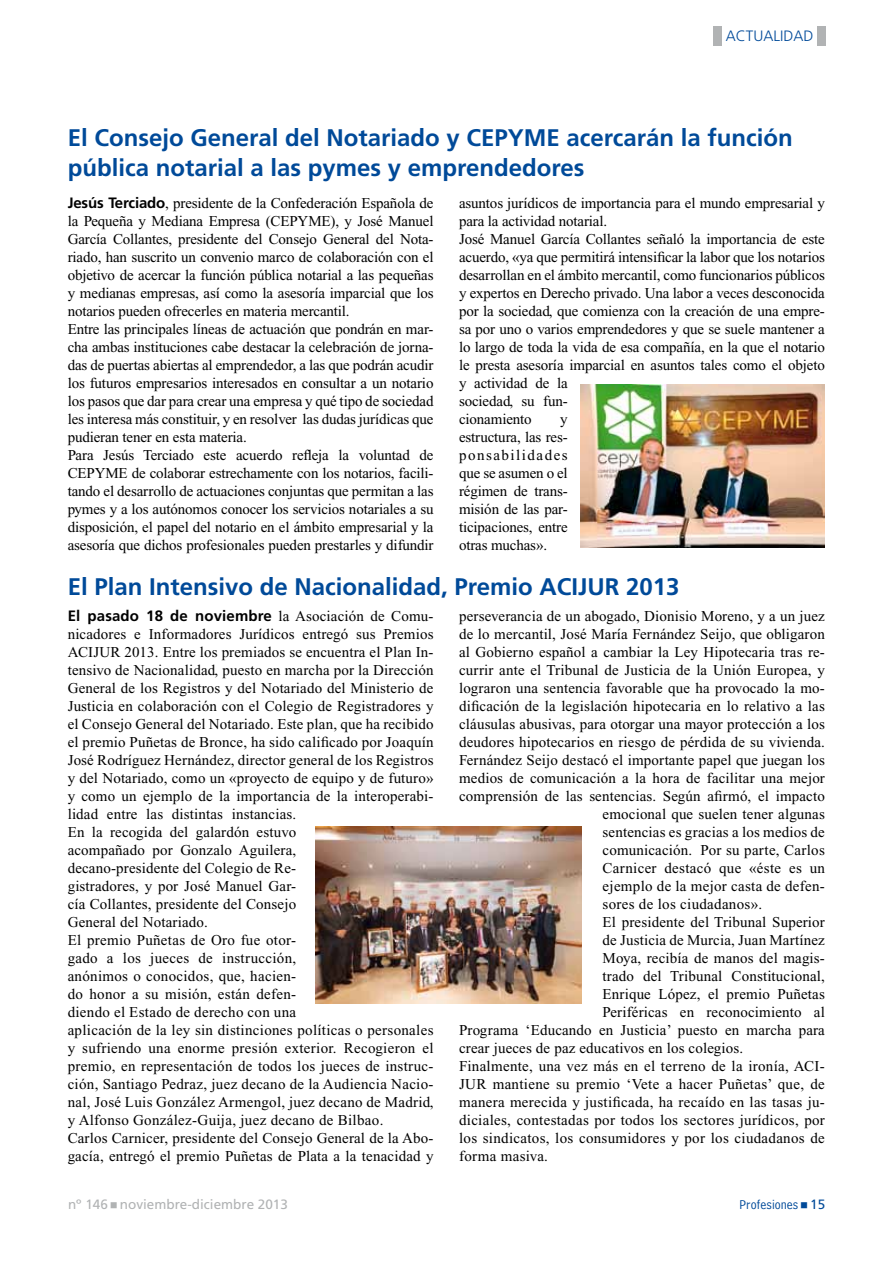
<style>
.page{position:relative;width:893px;height:1263px;background:#fff}
.page>*{position:absolute;margin:0;border:0;box-sizing:border-box;transform-origin:0 0}
.t1{font:700 24px/30px "Frutiger";color:#004a99}
.t2{font:15px/18px "Times New Roman";letter-spacing:.01em;color:#000;text-align:justify}
.t3{font:15px/18px "Times New Roman";letter-spacing:-.01em;color:#000}
.t4{font:700 15px "Frutiger";letter-spacing:.01em;color:#000}
.t5{font:300 15px "Frutiger";color:#004a99}
.t6{font:13.5px "Frutiger";color:#b1b3b4}
.t7{font:13.5px "Bell Centennial Std Address";color:#004a99}
.t8{font:13.5px "Frutiger";color:#004a99}
.s1{font-family:"Frutiger";font-weight:700}
.s2{font-family:"Times New Roman";font-weight:400}
</style>
<div class="page">
<div style="left:713px;top:26px;width:9px;height:20px;background:#b1b3b4"></div>
<div style="left:817px;top:26px;width:8px;height:20px;background:#b1b3b4"></div>
<img style="left:580px;top:385px;width:245px;height:162px">
<img style="left:316px;top:826px;width:266px;height:178px">
<p class="t5" style="left:726px;top:27px;width:89px">ACTUALIDAD</p>
<h1 class="t1" style="left:68px;top:122px;width:727px">El Consejo General del Notariado y CEPYME acercarán la función pública notarial a las pymes y emprendedores</h1>
<p class="t3" style="left:68px;top:194px;width:367px"><span class="s1">Jesús Terciado</span>, presidente de la Confederación Española de la Pequeña y Mediana Empresa (CEPYME), y José Manuel García Collantes, presidente del Consejo General del Nota&shy;riado, han suscrito un convenio marco de colaboración con el objetivo de acercar la función pública notarial a las pequeñas y medianas empresas, así como la asesoría imparcial que los notarios pueden ofrecerles en materia mercantil.<br>Entre las principales líneas de actuación que pondrán en mar&shy;cha ambas instituciones cabe destacar la celebración de jorna&shy;das de puertas abiertas al emprendedor, a las que podrán acudir los futuros empresarios interesados en consultar a un notario los pasos que dar para crear una empresa y qué tipo de sociedad les interesa más constituir, y en resolver las dudas jurídicas que pudieran tener en esta materia.<br>Para Jesús Terciado este acuerdo refleja la voluntad de CEPYME de colaborar estrechamente con los notarios, facili&shy;tando el desarrollo de actuaciones conjuntas que permitan a las pymes y a los autónomos conocer los servicios notariales a su disposición, el papel del notario en el ámbito empresarial y la asesoría que dichos profesionales pueden prestarles y difundir</p>
<p class="t3" style="left:459px;top:194px;width:367px">asuntos jurídicos de importancia para el mundo empresarial y para la actividad notarial.<br>José Manuel García Collantes señaló la importancia de este acuerdo, «ya que permitirá intensificar la labor que los notarios desarrollan en el ámbito mercantil, como funcionarios públicos y expertos en Derecho privado. Una labor a veces desconocida por la sociedad, que comienza con la creación de una empre&shy;sa por uno o varios emprendedores y que se suele mantener a lo largo de toda la vida de esa compañía, en la que el notario le presta asesoría imparcial en asuntos tales como el objeto y actividad de la<br>sociedad, su fun-<br>cionamiento</p>
<p class="t2" style="left:459px;top:410px;width:110px;text-indent:101px">y estructura, las res&shy;ponsabilidades que se asumen o el régimen de trans&shy;misión de las par&shy;ticipaciones, entre otras muchas».</p>
<h1 class="t1" style="left:68px;top:572px;width:613px">El Plan Intensivo de Nacionalidad, Premio ACIJUR 2013</h1>
<p class="t4" style="left:68px;top:607px;width:367px">El pasado 18 de noviembre <span class="s2">la Asociación de Comu-</span></p>
<p class="t2" style="left:68px;top:625px;width:367px;text-align:left">nicadores e Informadores Jurídicos entregó sus Premios ACIJUR 2013. Entre los premiados se encuentra el Plan In&shy;tensivo de Nacionalidad, puesto en marcha por la Dirección General de los Registros y del Notariado del Ministerio de Justicia en colaboración con el Colegio de Registradores y el Consejo General del Notariado. Este plan, que ha recibido el premio Puñetas de Bronce, ha sido calificado por Joaquín José Rodríguez Hernández, director general de los Registros y del Notariado, como un «proyecto de equipo y de futuro» y como un ejemplo de la importancia de la interoperabi&shy;lidad entre las distintas instancias.<br>En la recogida del galardón estuvo<br>acompañado por Gonzalo Aguilera,<br>decano-presidente del Colegio de Re-<br>gistradores, y por José Manuel Gar-<br>cía Collantes, presidente del Consejo<br>General del Notariado.<br>El premio Puñetas de Oro fue otor-<br>gado a los jueces de instrucción,<br>anónimos o conocidos, que, hacien-<br>do honor a su misión, están defen-<br>diendo el Estado de derecho con una<br>aplicación de la ley sin distinciones políticas o personales y sufriendo una enorme presión exterior. Recogieron el premio, en representación de todos los jueces de instruc&shy;ción, Santiago Pedraz, juez decano de la Audiencia Nacio&shy;nal, José Luis González Armengol, juez decano de Madrid, y Alfonso González-Guija, juez decano de Bilbao.<br>Carlos Carnicer, presidente del Consejo General de la Abo&shy;gacía, entregó el premio Puñetas de Plata a la tenacidad y</p>
<p class="t2" style="left:459px;top:607px;width:367px">perseverancia de un abogado, Dionisio Moreno, y a un juez</p>
<p class="t2" style="left:459px;top:625px;width:367px">de lo mercantil, José María Fernández Seijo, que obligaron</p>
<p class="t2" style="left:459px;top:643px;width:367px">al Gobierno español a cambiar la Ley Hipotecaria tras re-</p>
<p class="t2" style="left:459px;top:661px;width:367px">currir ante el Tribunal de Justicia de la Unión Europea, y</p>
<p class="t2" style="left:459px;top:679px;width:367px">lograron una sentencia favorable que ha provocado la mo-</p>
<p class="t2" style="left:459px;top:697px;width:367px">dificación de la legislación hipotecaria en lo relativo a las</p>
<p class="t2" style="left:459px;top:715px;width:367px">cláusulas abusivas, para otorgar una mayor protección a los</p>
<p class="t2" style="left:459px;top:733px;width:367px">deudores hipotecarios en riesgo de pérdida de su vivienda.</p>
<p class="t2" style="left:459px;top:751px;width:367px">Fernández Seijo destacó el importante papel que juegan los</p>
<p class="t2" style="left:459px;top:769px;width:367px">medios de comunicación a la hora de facilitar una mejor</p>
<p class="t2" style="left:459px;top:787px;width:367px">comprensión de las sentencias. Según afirmó, el impacto</p>
<p class="t2" style="left:603px;top:805px;width:224px">emocional que suelen tener algunas</p>
<p class="t2" style="left:603px;top:823px;width:224px">sentencias es gracias a los medios de</p>
<p class="t2" style="left:603px;top:841px;width:224px">comunicación. Por su parte, Carlos</p>
<p class="t2" style="left:603px;top:859px;width:224px">Carnicer destacó que «éste es un</p>
<p class="t2" style="left:603px;top:877px;width:224px">ejemplo de la mejor casta de defen-</p>
<p class="t2" style="left:603px;top:895px;width:161px">sores de los ciudadanos».</p>
<p class="t2" style="left:603px;top:913px;width:224px">El presidente del Tribunal Superior</p>
<p class="t2" style="left:603px;top:931px;width:224px">de Justicia de Murcia, Juan Martínez</p>
<p class="t2" style="left:603px;top:949px;width:224px">Moya, recibía de manos del magis-</p>
<p class="t2" style="left:603px;top:967px;width:224px">trado del Tribunal Constitucional,</p>
<p class="t2" style="left:603px;top:985px;width:224px">Enrique López, el premio Puñetas</p>
<p class="t2" style="left:603px;top:1003px;width:224px">Periféricas en reconocimiento al</p>
<p class="t2" style="left:459px;top:1021px;width:367px">Programa ‘Educando en Justicia’ puesto en marcha para</p>
<p class="t2" style="left:459px;top:1039px;width:286px">crear jueces de paz educativos en los colegios.</p>
<p class="t2" style="left:459px;top:1057px;width:367px">Finalmente, una vez más en el terreno de la ironía, ACI-</p>
<p class="t2" style="left:459px;top:1075px;width:367px">JUR mantiene su premio ‘Vete a hacer Puñetas’ que, de</p>
<p class="t2" style="left:459px;top:1093px;width:367px">manera merecida y justificada, ha recaído en las tasas ju-</p>
<p class="t2" style="left:459px;top:1111px;width:367px">diciales, contestadas por todos los sectores jurídicos, por</p>
<p class="t2" style="left:459px;top:1129px;width:367px">los sindicatos, los consumidores y por los ciudadanos de</p>
<p class="t2" style="left:459px;top:1147px;width:90px">forma masiva.</p>
<p class="t6" style="left:68px;top:1197px;width:41px">nº 146</p>
<p class="t6" style="left:120px;top:1197px;width:170px">noviembre-diciembre 2013</p>
<p class="t7" style="left:740px;top:1197px;width:60px">Profesiones</p>
<p class="t8" style="left:810px;top:1197px;width:17px">15</p>
</div>
